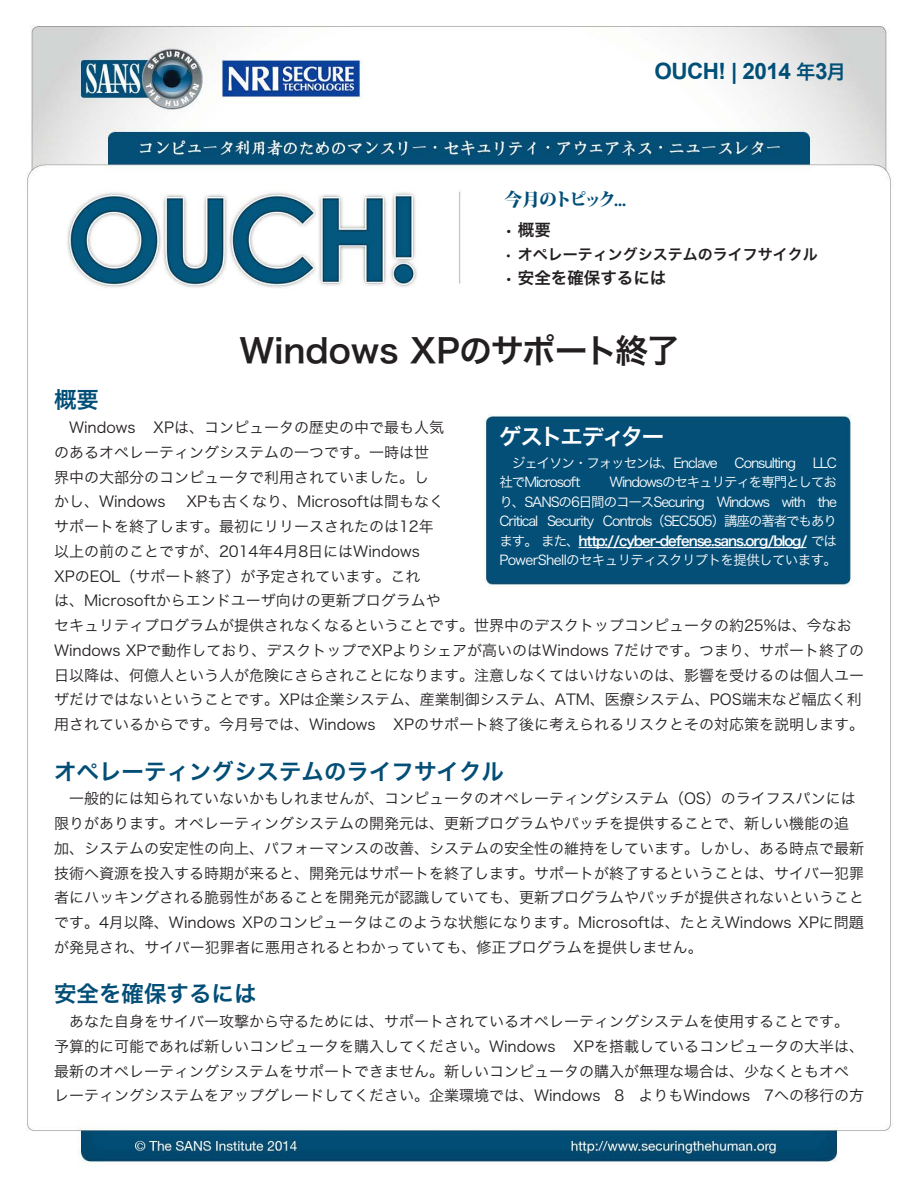
<style>
.page{position:relative;width:918px;height:1188px;background:#fff}
.page>*{position:absolute;margin:0;border:0;box-sizing:border-box;transform-origin:0 0}
.t1{font:33px "Hira Kaku Pro W6";letter-spacing:-.005em;color:#231f20}
.MainText{font:22.5px "Hira Kaku Pro W6";color:#024e77}
.t2{font:700 22.5px "Arial";letter-spacing:-.025em;color:#004f77}
.t3{font:22.5px "Hira Kaku Pro W6";letter-spacing:-.1em;color:#fff}
.t4{font:19.5px "Hira Kaku Pro W6";color:#004f77}
.t5{font:800 18px "Koz Min Pro";letter-spacing:-.165em;color:#024e77}
.t6{font:16.5px "Hira Kaku Pro W6";color:#231f20}
.MainText-2{font:15px/24.8px "Hira Kaku Pro W3";color:#231f20}
.t7{font:15px "Hira Kaku Pro W6";color:#231f20}
.MainText-3{font:13.5px/19.5px "Hira Kaku Pro W3";letter-spacing:-.08em;color:#fff}
.MainText-4{font:13.5px/19.5px "Hira Kaku Pro W3";letter-spacing:-.045em;color:#fff}
.s1{font-family:"Arial";font-weight:700;font-size:22.5px}
.s2{font-family:"Hira Kaku Pro W6"}
</style>
<div class="page">
<img style="left:26px;top:25px;width:865px;height:1139px">
<hr style="left:579px;top:547px;width:228px;height:1px;background:#fff">
<p class="t4" style="left:796px;top:54px;width:51px">年月<span class="s1">3</span></p>
<p class="t2" style="left:655px;top:56px;width:138px">OUCH! | 2014</p>
<p class="t5" style="left:504px;top:186px;width:123px">今月のトピック...</p>
<p class="t6" style="left:504px;top:215px;width:48px">•概要</p>
<p class="t7" style="left:504px;top:241px;width:315px">• オペレーティングシステムのライフサイクル</p>
<p class="t6" style="left:504px;top:263px;width:163px">• 安全を確保するには</p>
<p class="MainText" style="left:54px;top:380px;width:46px">概要</p>
<p class="t1" style="left:240px;top:321px;width:442px">Windows XPのサポート終了</p>
<p class="MainText-2" style="left:153px;top:414px;width:292px">XPは、コンピュータの歴史の中で最も人気</p>
<p class="MainText-2" style="left:54px;top:414px;width:83px">　Windows</p>
<p class="MainText-2" style="left:54px;top:439px;width:376px">のあるオペレーティングシステムの一つです。一時は世</p>
<p class="MainText-2" style="left:54px;top:464px;width:376px">界中の大部分のコンピュータで利用されていました。し</p>
<p class="MainText-2" style="left:186px;top:488px;width:259px">XPも古くなり、Microsoftは間もなく</p>
<p class="t3" style="left:499px;top:416px;width:167px">ゲストエディター</p>
<p class="MainText-3" style="left:610px;top:452px;width:229px;text-indent:-110px">　ジェイソン・フォッセンは、Enclave<br>Windowsのセキュリティを専門としてお</p>
<p class="MainText-3" style="left:735px;top:452px;width:63px">Consulting</p>
<p class="MainText-3" style="left:813px;top:452px;width:26px">LLC</p>
<p class="MainText-3" style="left:500px;top:471px;width:82px">社でMicrosoft</p>
<p class="MainText-2" style="left:54px;top:488px;width:113px">かし、Windows</p>
<p class="MainText-2" style="left:54px;top:513px;width:381px">サポートを終了します。最初にリリースされたのは12年</p>
<p class="MainText-2" style="left:54px;top:538px;width:367px">以上の前のことですが、2014年4月8日にはWindows</p>
<p class="MainText-2" style="left:54px;top:563px;width:368px">XPのEOL（サポート終了）が予定されています。これ</p>
<p class="MainText-2" style="left:54px;top:587px;width:388px">は、Microsoftからエンドユーザ向けの更新プログラムや</p>
<p class="MainText-2" style="left:54px;top:612px;width:799px">セキュリティプログラムが提供されなくなるということです。世界中のデスクトップコンピュータの約25%は、今なお</p>
<p class="MainText-2" style="left:54px;top:637px;width:812px">Windows XPで動作しており、デスクトップでXPよりシェアが高いのはWindows 7だけです。つまり、サポート終了の</p>
<p class="MainText-2" style="left:54px;top:662px;width:811px">日以降は、何億人という人が危険にさらされことになります。注意しなくてはいけないのは、影響を受けるのは個人ユー</p>
<p class="MainText-2" style="left:54px;top:686px;width:809px">ザだけではないということです。XPは企業システム、産業制御システム、ATM、医療システム、POS端末など幅広く利</p>
<p class="MainText-2" style="left:393px;top:711px;width:472px">XPのサポート終了後に考えられるリスクとその対応策を説明します。</p>
<p class="MainText-3" style="left:603px;top:491px;width:236px;text-indent:-103px">り、SANSの6日間のコースSecuring<br>Controls（SEC505）講座の著者でもあり</p>
<p class="MainText-3" style="left:717px;top:491px;width:55px">Windows</p>
<p class="MainText-3" style="left:782px;top:491px;width:25px">with</p>
<p class="MainText-3" style="left:818px;top:491px;width:21px">the</p>
<p class="MainText-4" style="left:500px;top:510px;width:339px">Critical<br>ます。また、<span class="s2">http://cyber-defense.sans.org/blog/</span> では<br>PowerShellのセキュリティスクリプトを提供しています。</p>
<p class="MainText-3" style="left:547px;top:510px;width:49px">Security</p>
<p class="MainText-2" style="left:54px;top:711px;width:323px">用されているからです。今月号では、Windows</p>
<p class="MainText" style="left:54px;top:751px;width:451px">オペレーティングシステムのライフサイクル</p>
<p class="MainText-2" style="left:54px;top:785px;width:803px">　一般的には知られていないかもしれませんが、コンピュータのオペレーティングシステム（OS）のライフスパンには</p>
<p class="MainText-2" style="left:54px;top:810px;width:796px">限りがあります。オペレーティングシステムの開発元は、更新プログラムやパッチを提供することで、新しい機能の追</p>
<p class="MainText-2" style="left:54px;top:835px;width:811px">加、システムの安定性の向上、パフォーマンスの改善、システムの安全性の維持をしています。しかし、ある時点で最新</p>
<p class="MainText-2" style="left:54px;top:860px;width:811px">技術へ資源を投入する時期が来ると、開発元はサポートを終了します。サポートが終了するということは、サイバー犯罪</p>
<p class="MainText-2" style="left:54px;top:884px;width:811px">者にハッキングされる脆弱性があることを開発元が認識していても、更新プログラムやパッチが提供されないということ</p>
<p class="MainText-2" style="left:798px;top:909px;width:67px">XPに問題</p>
<p class="MainText-2" style="left:54px;top:909px;width:650px">です。4月以降、Windows<br>が発見され、サイバー犯罪者に悪用されるとわかっていても、修正プログラムを提供しません。</p>
<p class="MainText" style="left:54px;top:974px;width:204px">安全を確保するには</p>
<p class="MainText-2" style="left:573px;top:1008px;width:292px;text-indent:-519px">　あなた自身をサイバー攻撃から守るためには、サポートされているオペレーティングシステムを使用することです。<br>XPを搭載しているコンピュータの大半は、</p>
<p class="MainText-2" style="left:242px;top:909px;width:551px">XPのコンピュータはこのような状態になります。Microsoftは、たとえWindows</p>
<p class="MainText-2" style="left:54px;top:1033px;width:503px">予算的に可能であれば新しいコンピュータを購入してください。Windows</p>
<p class="MainText-2" style="left:54px;top:1058px;width:796px">最新のオペレーティングシステムをサポートできません。新しいコンピュータの購入が無理な場合は、少なくともオペ</p>
<p class="MainText-2" style="left:764px;top:1082px;width:101px">7への移行の方</p>
<p class="MainText-2" style="left:54px;top:1082px;width:548px">レーティングシステムをアップグレードしてください。企業環境では、Windows</p>
<p class="MainText-2" style="left:639px;top:1082px;width:113px">よりもWindows</p>
<p class="MainText-2" style="left:615px;top:1082px;width:11px">8</p>
</div>
